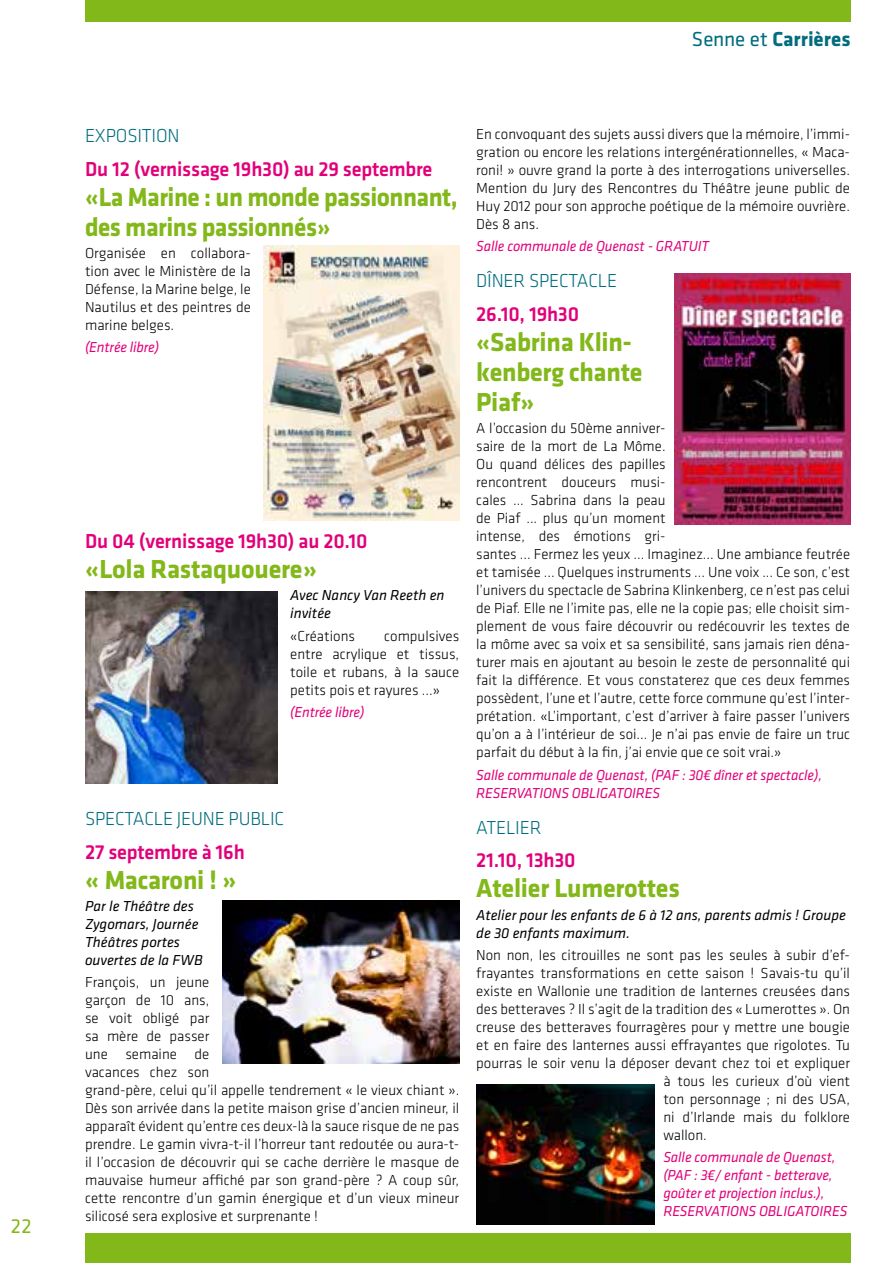
<style>
.page{position:relative;width:893px;height:1263px;background:#fff}
.page>*{position:absolute;margin:0;border:0;box-sizing:border-box;transform-origin:0 0}
.t1{font:700 27px/30px "Klavika";letter-spacing:-.01em;color:#83b81a}
.t2{font:700 27px/30px "Klavika";letter-spacing:-.01em;color:#83b81a;scale:.94 1}
.t3{font:500 21px "Klavika";letter-spacing:-.01em;color:#e2007a}
.t4{font:700 21px "Klavika";letter-spacing:-.005em;color:#006d7e}
.t5{font:21px "Klavika";color:#83b81a}
.t6{font:300 19.5px "Klavika";letter-spacing:-.01em;color:#006d7e}
.t7{font:300 15px/18px "Klavika";color:#000;text-align:justify}
.t8{font:italic 15px/18px "Klavika";letter-spacing:-.01em;color:#e2007a}
.t9{font:italic 15px/18px "Klavika";color:#000}
.s1{font-weight:400}
</style>
<div class="page">
<div style="left:85px;top:0;width:765px;height:21px;background:#83b81a"></div>
<div style="left:85px;top:1233px;width:765px;height:30px;background:#83b81a"></div>
<img style="left:264px;top:246px;width:195px;height:274px">
<img style="left:476px;top:1084px;width:179px;height:141px">
<img style="left:222px;top:900px;width:237px;height:164px">
<img style="left:85px;top:591px;width:192px;height:193px">
<img style="left:674px;top:274px;width:176px;height:250px">
<h2 class="t5" style="left:11px;top:1215px;width:22px">22</h2>
<h2 class="t4" style="left:692px;top:27px;width:160px"><span class="s1">Senne et</span> Carrières</h2>
<h3 class="t6" style="left:85px;top:125px;width:21px">Exposition</h3>
<h2 class="t3" style="left:85px;top:157px;width:349px">Du 12 (vernissage 19h30) au 29 septembre</h2>
<h1 class="t2" style="left:85px;top:182px;width:398px">«La Marine : un monde passionnant, des marins passionnés»</h1>
<p class="t7" style="left:85px;top:244px;width:167px">Organisée en collabora&shy;tion avec le Ministère de la Défense, la Marine belge, le Nautilus et des peintres de marine belges.</p>
<p class="t8" style="left:85px;top:339px;width:76px">(Entrée libre)</p>
<h2 class="t3" style="left:85px;top:530px;width:284px">Du 04 (vernissage 19h30) au 20.10</h2>
<h1 class="t1" style="left:85px;top:555px;width:233px">«Lola Rastaquouere»</h1>
<p class="t9" style="left:290px;top:587px;width:156px">Avec Nancy Van Reeth en invitée</p>
<p class="t7" style="left:290px;top:627px;width:66px">«Créations</p>
<p class="t7" style="left:290px;top:627px;width:171px;text-indent:94px">compulsives entre acrylique et tissus, toile et rubans, à la sauce petits pois et rayures ...»</p>
<p class="t8" style="left:290px;top:703px;width:76px">(Entrée libre)</p>
<h3 class="t6" style="left:85px;top:808px;width:11px">spectacle</h3>
<h3 class="t6" style="left:177px;top:808px;width:11px">jeune</h3>
<h3 class="t6" style="left:229px;top:808px;width:10px">public</h3>
<h2 class="t3" style="left:85px;top:840px;width:161px">27 septembre à 16h</h2>
<h1 class="t1" style="left:85px;top:865px;width:153px">« Macaroni ! »</h1>
<p class="t9" style="left:85px;top:897px;width:119px">Par le Théâtre des<br>Zygomars, Journée<br>Théâtres portes ouvertes de la FWB</p>
<p class="t7" style="left:85px;top:973px;width:376px;text-align:left">François, un jeune<br>garçon de 10 ans,<br>se voit obligé par<br>sa mère de passer<br>une semaine de<br>vacances chez son<br>grand-père, celui qu’il appelle tendrement « le vieux chiant ».<br>Dès son arrivée dans la petite maison grise d’ancien mineur, il apparaît évident qu’entre ces deux-là la sauce risque de ne pas prendre. Le gamin vivra-t-il l’horreur tant redoutée ou aura-t&shy;il l’occasion de découvrir qui se cache derrière le masque de mauvaise humeur affiché par son grand-père ? A coup sûr, cette rencontre d’un gamin énergique et d’un vieux mineur silicosé sera explosive et surprenante !</p>
<p class="t7" style="left:476px;top:125px;width:375px">En convoquant des sujets aussi divers que la mémoire, l’immi&shy;gration ou encore les relations intergénérationnelles, « Maca&shy;roni! » ouvre grand la porte à des interrogations universelles.<br>Mention du Jury des Rencontres du Théâtre jeune public de Huy 2012 pour son approche poétique de la mémoire ouvrière.<br>Dès 8 ans.</p>
<p class="t8" style="left:476px;top:237px;width:234px">Salle communale de Quenast - GRATUIT</p>
<h3 class="t6" style="left:476px;top:270px;width:27px">Dîner</h3>
<h3 class="t6" style="left:529px;top:270px;width:11px">spectacle</h3>
<h2 class="t3" style="left:476px;top:303px;width:104px">26.10, 19h30</h2>
<h1 class="t1" style="left:476px;top:327px;width:168px">«Sabrina Klin&shy;kenberg chante<br>Piaf»</h1>
<p class="t7" style="left:476px;top:419px;width:375px;text-align:left">A l’occasion du 50ème anniver-<br>saire de la mort de La Môme.<br>Ou quand délices des papilles<br>rencontrent douceurs musi-<br>cales ... Sabrina dans la peau<br>de Piaf ... plus qu’un moment<br>intense, des émotions gri-<br>santes ... Fermez les yeux ... Imaginez... Une ambiance feutrée et tamisée ... Quelques instruments ... Une voix ... Ce son, c’est l’univers du spectacle de Sabrina Klinkenberg, ce n’est pas celui de Piaf. Elle ne l’imite pas, elle ne la copie pas; elle choisit sim&shy;plement de vous faire découvrir ou redécouvrir les textes de la môme avec sa voix et sa sensibilité, sans jamais rien déna&shy;turer mais en ajoutant au besoin le zeste de personnalité qui fait la différence. Et vous constaterez que ces deux femmes possèdent, l’une et l’autre, cette force commune qu’est l’inter&shy;prétation. «L’important, c’est d’arriver à faire passer l’univers qu’on a à l’intérieur de soi... Je n’ai pas envie de faire un truc parfait du début à la fin, j’ai envie que ce soit vrai.»</p>
<p class="t8" style="left:476px;top:766px;width:347px">Salle communale de Quenast, (PAF : 30€ dîner et spectacle),<br>RESERVATIONS OBLIGATOIRES</p>
<h3 class="t6" style="left:476px;top:816px;width:21px">Atelier</h3>
<h2 class="t3" style="left:476px;top:849px;width:101px">21.10, 13h30</h2>
<h1 class="t1" style="left:476px;top:874px;width:205px">Atelier Lumerottes</h1>
<p class="t9" style="left:476px;top:906px;width:371px">Atelier pour les enfants de 6 à 12 ans, parents admis ! Groupe de 30 enfants maximum.</p>
<p class="t7" style="left:476px;top:946px;width:375px">Non non, les citrouilles ne sont pas les seules à subir d’ef-</p>
<p class="t7" style="left:476px;top:964px;width:375px">frayantes transformations en cette saison ! Savais-tu qu’il</p>
<p class="t7" style="left:476px;top:982px;width:375px">existe en Wallonie une tradition de lanternes creusées dans</p>
<p class="t7" style="left:476px;top:1000px;width:375px">des betteraves ? Il s’agit de la tradition des « Lumerottes ». On</p>
<p class="t7" style="left:476px;top:1018px;width:375px">creuse des betteraves fourragères pour y mettre une bougie</p>
<p class="t7" style="left:476px;top:1036px;width:375px">et en faire des lanternes aussi effrayantes que rigolotes. Tu</p>
<p class="t7" style="left:476px;top:1054px;width:375px">pourras le soir venu la déposer devant chez toi et expliquer</p>
<p class="t7" style="left:663px;top:1072px;width:188px">à tous les curieux d’où vient</p>
<p class="t7" style="left:663px;top:1090px;width:188px">ton personnage ; ni des USA,</p>
<p class="t7" style="left:663px;top:1108px;width:188px">ni d’Irlande mais du folklore</p>
<p class="t7" style="left:663px;top:1126px;width:45px">wallon.</p>
<p class="t8" style="left:663px;top:1148px;width:186px">Salle communale de Quenast, (PAF : 3€/ enfant - betterave, goûter et projection inclus.),<br>RESERVATIONS OBLIGATOIRES</p>
</div>
